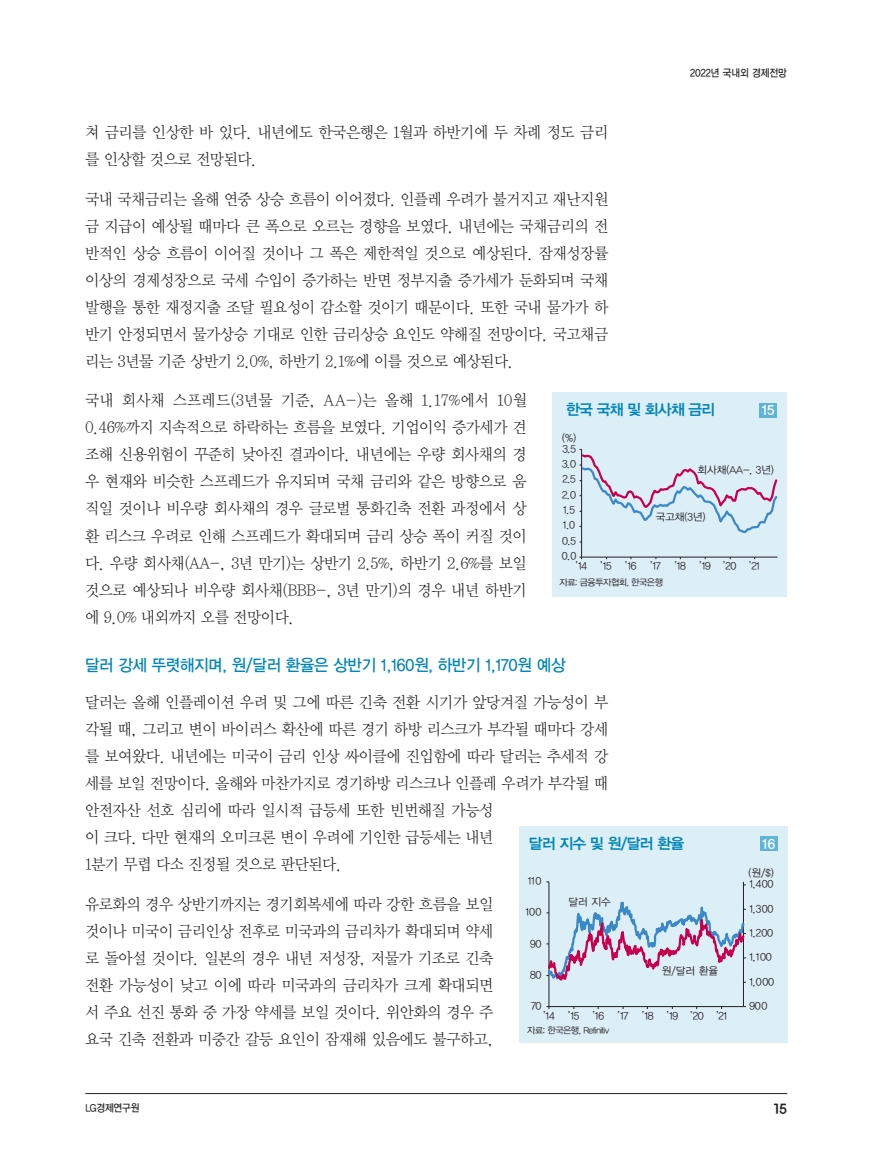
<style>
.page{position:relative;width:872px;height:1157px;background:#fff}
.page>*{position:absolute;margin:0;border:0;box-sizing:border-box;transform-origin:0 0}
._3__원제목{font:16.5px "YDVYGO13";letter-spacing:-.02em;color:#0085b8;scale:.95 1}
._3__본문1{font:15.9px/27px "YDVY Mj O12";letter-spacing:-.03em;color:#231f20;text-align:justify;scale:.95 1}
._8__표_제목{font:15px "YDVYGO14";letter-spacing:-.05em;color:#0085b8}
.t1{font:13.5px "YDVYGO14";color:#fff}
.t2{font:13.5px "YDV Yhead M";color:#231f20}
.t3{font:10.5px "YDVYGO12";letter-spacing:-.04em;color:#231f20}
.t4{font:10.5px "YDVYGO13";color:#231f20;scale:.9 1}
.t5{font:10.35px "YDVYGO12";letter-spacing:-.04em;color:#231f20}
._0__주_자료{font:9px "YDVYGO12";letter-spacing:-.05em;color:#231f20}
</style>
<div class="page">
<hr style="left:85px;top:1093px;width:702px;height:1px;background:#231f20">
<div style="left:552px;top:392px;width:234px;height:204px;background:#dceef6"></div>
<hr style="left:581px;top:449px;width:1px;height:108px;background:#231f20">
<hr style="left:581px;top:557px;width:196px;height:1px;background:#231f20">
<svg style="left:579px;top:449px;width:199px;height:85px"></svg>
<div style="left:759px;top:402px;width:17px;height:15px;background:#5eb5d8"></div>
<div style="left:519px;top:826px;width:268px;height:216px;background:#dceef6"></div>
<svg style="left:546px;top:881px;width:200px;height:128px"></svg>
<div style="left:760px;top:836px;width:17px;height:15px;background:#5eb5d8"></div>
<p class="t4" style="left:690px;top:66px;width:109px">2022년 국내외 경제전망</p>
<p class="_3__본문1" style="left:85px;top:118px;width:552px">쳐 금리를 인상한 바 있다. 내년에도 한국은행은 1월과 하반기에 두 차례 정도 금리 를 인상할 것으로 전망된다.</p>
<p class="_3__본문1" style="left:85px;top:184px;width:552px">국내 국채금리는 올해 연중 상승 흐름이 이어졌다. 인플레 우려가 불거지고 재난지원 금 지급이 예상될 때마다 큰 폭으로 오르는 경향을 보였다. 내년에는 국채금리의 전 반적인 상승 흐름이 이어질 것이나 그 폭은 제한적일 것으로 예상된다. 잠재성장률 이상의 경제성장으로 국세 수입이 증가하는 반면 정부지출 증가세가 둔화되며 국채 발행을 통한 재정지출 조달 필요성이 감소할 것이기 때문이다. 또한 국내 물가가 하 반기 안정되면서 물가상승 기대로 인한 금리상승 요인도 약해질 전망이다. 국고채금 리는 3년물 기준 상반기 2.0%, 하반기 2.1%에 이를 것으로 예상된다.</p>
<p class="_3__본문1" style="left:85px;top:386px;width:466px">국내 회사채 스프레드(3년물 기준, AA-)는 올해 1.17%에서 10월 0.46%까지 지속적으로 하락하는 흐름을 보였다. 기업이익 증가세가 견 조해 신용위험이 꾸준히 낮아진 결과이다. 내년에는 우량 회사채의 경 우 현재와 비슷한 스프레드가 유지되며 국채 금리와 같은 방향으로 움 직일 것이나 비우량 회사채의 경우 글로벌 통화긴축 전환 과정에서 상 환 리스크 우려로 인해 스프레드가 확대되며 금리 상승 폭이 커질 것이 다. 우량 회사채(AA-, 3년 만기)는 상반기 2.5%, 하반기 2.6%를 보일 것으로 예상되나 비우량 회사채(BBB-, 3년 만기)의 경우 내년 하반기 에 9.0% 내외까지 오를 전망이다.</p>
<p class="_3__원제목" style="left:85px;top:654px;width:507px">달러 강세 뚜렷해지며, 원/달러 환율은 상반기 1,160원, 하반기 1,170원 예상</p>
<p class="_3__본문1" style="left:85px;top:688px;width:552px;text-align:left">달러는 올해 인플레이션 우려 및 그에 따른 긴축 전환 시기가 앞당겨질 가능성이 부 각될 때, 그리고 변이 바이러스 확산에 따른 경기 하방 리스크가 부각될 때마다 강세 를 보여왔다. 내년에는 미국이 금리 인상 싸이클에 진입함에 따라 달러는 추세적 강 세를 보일 전망이다. 올해와 마찬가지로 경기하방 리스크나 인플레 우려가 부각될 때 안전자산 선호 심리에 따라 일시적 급등세 또한 빈번해질 가능성<br>이 크다. 다만 현재의 오미크론 변이 우려에 기인한 급등세는 내년<br>1분기 무렵 다소 진정될 것으로 판단된다.</p>
<p class="_3__본문1" style="left:85px;top:890px;width:431px">유로화의 경우 상반기까지는 경기회복세에 따라 강한 흐름을 보일 것이나 미국이 금리인상 전후로 미국과의 금리차가 확대되며 약세 로 돌아설 것이다. 일본의 경우 내년 저성장, 저물가 기조로 긴축 전환 가능성이 낮고 이에 따라 미국과의 금리차가 크게 확대되면 서 주요 선진 통화 중 가장 약세를 보일 것이다. 위안화의 경우 주 요국 긴축 전환과 미중간 갈등 요인이 잠재해 있음에도 불구하고,</p>
<p class="_8__표_제목" style="left:566px;top:400px;width:151px">한국 국채 및 회사채 금리</p>
<p class="t1" style="left:761px;top:401px;width:14px">15</p>
<p class="t5" style="left:562px;top:431px;width:16px">(%)</p>
<p class="t5" style="left:562px;top:441px;width:15px">3.5</p>
<p class="t5" style="left:562px;top:457px;width:16px">3.0</p>
<p class="t5" style="left:697px;top:463px;width:78px">회사채(AA-, 3년)</p>
<p class="t5" style="left:655px;top:510px;width:51px">국고채(3년)</p>
<p class="t5" style="left:562px;top:472px;width:15px">2.5</p>
<p class="t5" style="left:562px;top:487px;width:15px">2.0</p>
<p class="t5" style="left:563px;top:503px;width:13px">1.5</p>
<p class="t5" style="left:563px;top:518px;width:14px">1.0</p>
<p class="t5" style="left:562px;top:534px;width:16px">0.5</p>
<p class="t5" style="left:562px;top:549px;width:16px">0.0</p>
<p class="t5" style="left:575px;top:559px;width:13px">’14</p>
<p class="t5" style="left:600px;top:559px;width:13px">’15</p>
<p class="t5" style="left:625px;top:559px;width:13px">’16</p>
<p class="t5" style="left:650px;top:559px;width:12px">’17</p>
<p class="t5" style="left:674px;top:559px;width:13px">’18</p>
<p class="t5" style="left:699px;top:559px;width:62px">’19 ’20 ’21</p>
<p class="_0__주_자료" style="left:559px;top:576px;width:105px">자료: 금융투자협회, 한국은행</p>
<p class="_8__표_제목" style="left:529px;top:833px;width:157px">달러 지수 및 원/달러 환율</p>
<p class="t1" style="left:762px;top:834px;width:14px">16</p>
<p class="t3" style="left:748px;top:865px;width:27px">(원/$)</p>
<p class="t3" style="left:528px;top:873px;width:15px">110</p>
<p class="t3" style="left:749px;top:877px;width:26px">1,400</p>
<p class="t3" style="left:568px;top:895px;width:44px">달러 지수</p>
<p class="t3" style="left:749px;top:901px;width:26px">1,300</p>
<p class="t3" style="left:525px;top:905px;width:18px">100</p>
<p class="t3" style="left:749px;top:926px;width:25px">1,200</p>
<p class="t3" style="left:530px;top:936px;width:13px">90</p>
<p class="t3" style="left:749px;top:950px;width:24px">1,100</p>
<p class="t3" style="left:661px;top:963px;width:58px">원/달러 환율</p>
<p class="t3" style="left:530px;top:967px;width:13px">80</p>
<p class="t3" style="left:749px;top:974px;width:26px">1,000</p>
<p class="t3" style="left:749px;top:998px;width:19px">900</p>
<p class="t3" style="left:531px;top:998px;width:12px">70</p>
<p class="t3" style="left:543px;top:1009px;width:13px">’14</p>
<p class="t3" style="left:568px;top:1009px;width:13px">’15</p>
<p class="t3" style="left:592px;top:1009px;width:13px">’16</p>
<p class="t3" style="left:617px;top:1009px;width:12px">’17</p>
<p class="t3" style="left:642px;top:1009px;width:87px">’18 ’19 ’20 ’21</p>
<p class="_0__주_자료" style="left:527px;top:1024px;width:84px">자료: 한국은행, Refinitiv</p>
<p class="t4" style="left:85px;top:1101px;width:61px">LG경제연구원</p>
<p class="t2" style="left:773px;top:1102px;width:15px">15</p>
</div>
